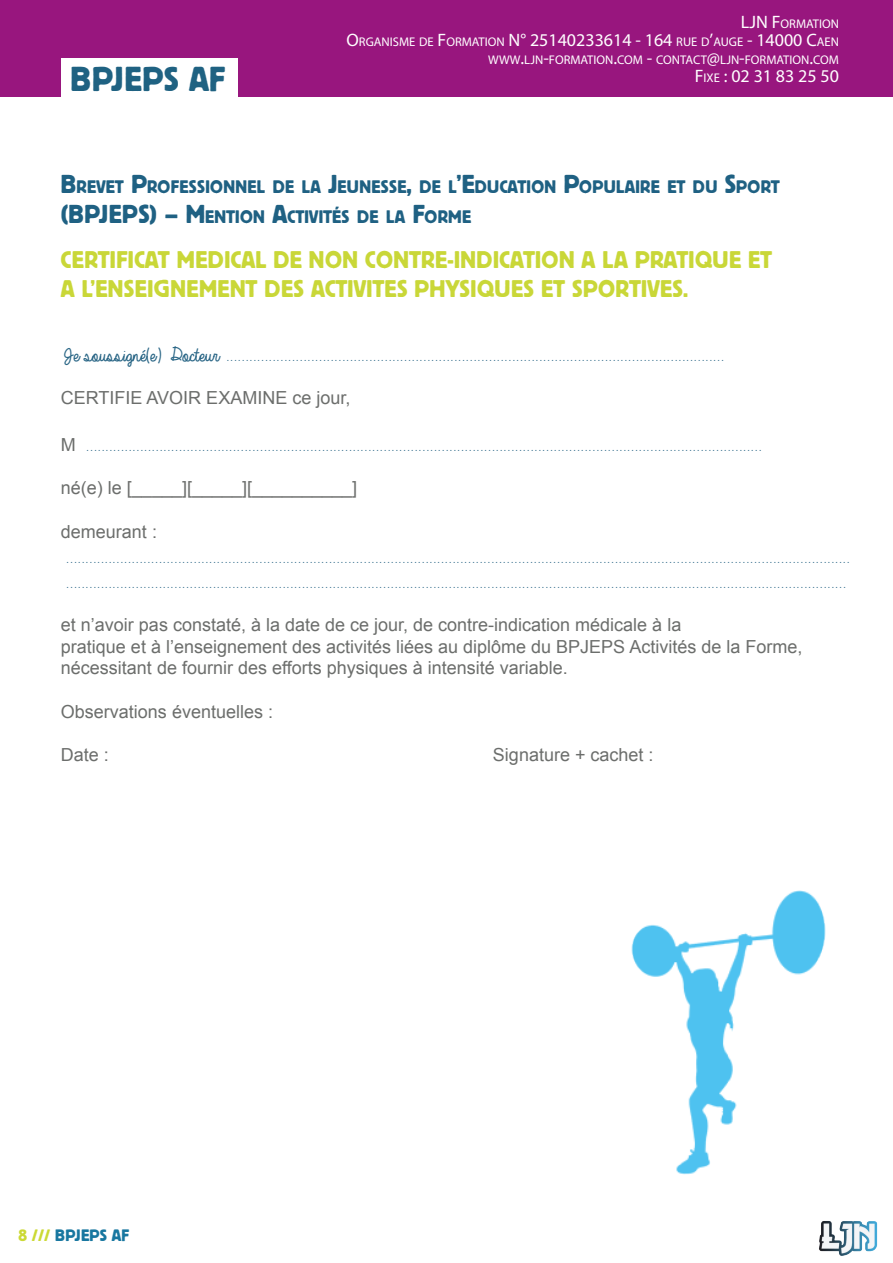
<style>
.page{position:relative;width:893px;height:1263px;background:#fff}
.page>*{position:absolute;margin:0;border:0;box-sizing:border-box;transform-origin:0 0}
.t1{font:34.5px "Block Berthold";letter-spacing:.02em;color:#1f6282}
.t2{font:24px "Block BE";letter-spacing:.02em;color:#c9d738}
.t3{font:21px/25.2px "Always In My Heart";color:#2a6686}
.t4{font:18px/21.6px "Arial";color:#6c6e6c}
.t5{font:18px "Block BE";letter-spacing:.02em;color:#1f6183}
.t6{font:18px "Myriad Pro";color:#fff}
.t7{font:16.5px "Block Berthold";letter-spacing:.02em;color:#1877a0}
.t8{font:12.6px "Myriad Pro";color:#fff}
.s1{font-size:18px}
.s2{font-size:12.6px}
.s3{font-size:25.8px}
.s4{font-family:"Arial";font-size:18px;color:#6c6e6c}
.s5{color:#cbd934}
</style>
<div class="page">
<div style="left:0;top:0;width:893px;height:97px;background:#98167e"></div>
<div style="left:61px;top:58px;width:176px;height:39px;background:#fff"></div>
<img style="left:819px;top:1221px;width:59px;height:35px">
<img style="left:631px;top:890px;width:195px;height:285px">
<p class="t8" style="left:741px;top:16px;width:98px"><span class="s1">LJN F</span>ORMATION</p>
<p class="t8" style="left:346px;top:34px;width:492px"><span class="s1">O</span>RGANISME DE <span class="s1">F</span>ORMATION <span class="s1">N° 25140233614 - 164</span> RUE D<span class="s1">’</span>AUGE <span class="s1">- 14000 C</span>AEN</p>
<p class="t8" style="left:488px;top:52px;width:352px">WWW<span class="s1">.</span>LJN <span class="s1">-</span>FORMATION<span class="s1">.</span>COM <span class="s1">-</span> CONTACT<span class="s1">@</span>LJN <span class="s1">-</span>FORMATION<span class="s1">.</span>COM</p>
<p class="t1" style="left:71px;top:60px;width:156px">BPJEPS AF</p>
<p class="t6" style="left:695px;top:65px;width:146px">F<span class="s2">IXE</span> : 02 31 83 25 50</p>
<p class="t5" style="left:61px;top:176px;width:720px"><span class="s3">B</span>REVET <span class="s3">P</span>ROFESSIONNEL DE LA <span class="s3">J</span>EUNESSE<span class="s3">,</span> DE L<span class="s3">’E</span>DUCATION <span class="s3">P</span>OPULAIRE ET DU <span class="s3">S</span>PORT</p>
<p class="t5" style="left:61px;top:207px;width:411px"><span class="s3">(BPJEPS) – M</span>ENTION <span class="s3">A</span>CTIVITÉS DE LA <span class="s3">F</span>ORME</p>
<p class="t2" style="left:61px;top:246px;width:713px">CERTIFICAT MEDICAL DE NON CONTRE-INDICATION A LA PRATIQUE ET</p>
<p class="t2" style="left:61px;top:275px;width:629px">A L’ENSEIGNEMENT DES ACTIVITES PHYSIQUES ET SPORTIVES.</p>
<p class="t3" style="left:61px;top:344px;width:660px">Je soussigné(e) Docteur .................................................................................................................................</p>
<p class="t4" style="left:61px;top:387px;width:291px">CERTIFIE AVOIR EXAMINE ce jour,</p>
<p class="t3" style="left:61px;top:434px;width:698px"><span class="s4">M</span> ...............................................................................................................................................................................</p>
<p class="t4" style="left:61px;top:477px;width:298px">né(e) le [_____][_____][__________]</p>
<p class="t4" style="left:61px;top:520px;width:98px">demeurant :</p>
<p class="t3" style="left:61px;top:545px;width:786px">........................................................................................................................................................................................................... ..........................................................................................................................................................................................................</p>
<p class="t4" style="left:61px;top:614px;width:622px">et n’avoir pas constaté, à la date de ce jour, de contre-indication médicale à la</p>
<p class="t4" style="left:61px;top:636px;width:743px">pratique et à l’enseignement des activités liées au diplôme du BPJEPS Activités de la Forme, nécessitant de fournir des efforts physiques à intensité variable.</p>
<p class="t4" style="left:61px;top:700px;width:214px">Observations éventuelles :</p>
<p class="t4" style="left:61px;top:744px;width:50px">Date :</p>
<p class="t4" style="left:493px;top:744px;width:162px">Signature + cachet :</p>
<p class="t7" style="left:18px;top:1225px;width:112px"><span class="s5">8 ///</span> BPJEPS AF</p>
</div>
